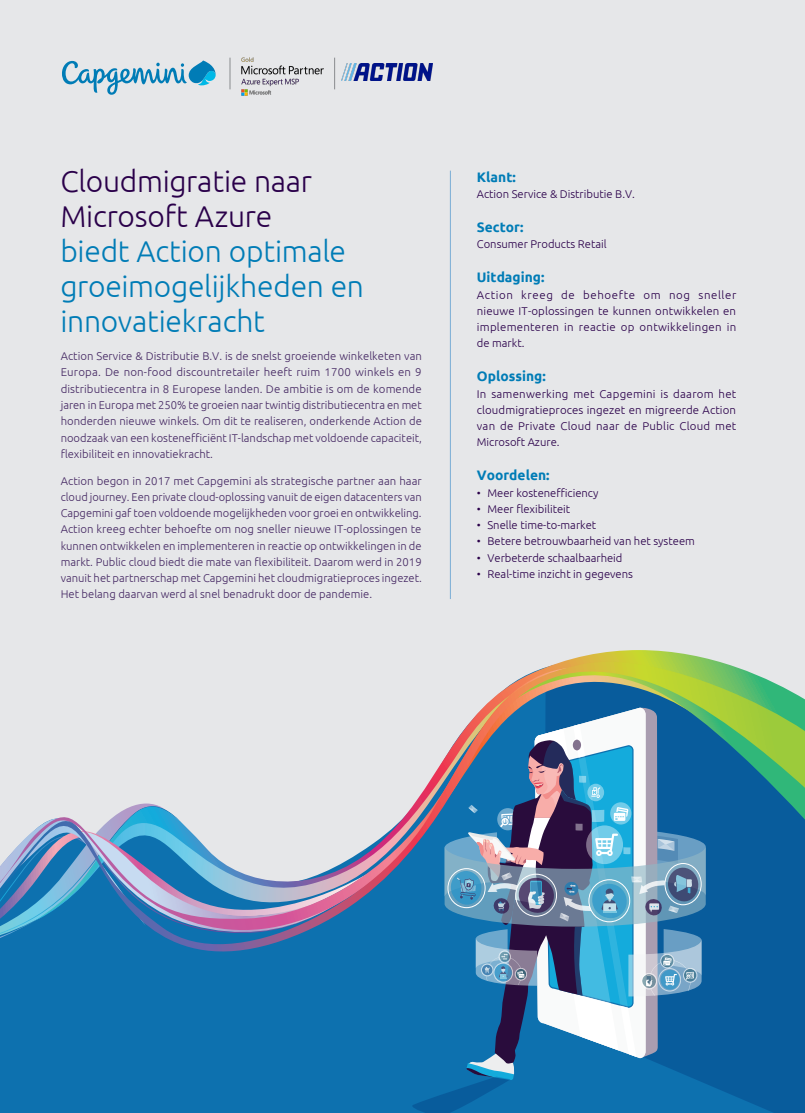
<style>
.page{position:relative;width:805px;height:1113px;background:#fff}
.page>*{position:absolute;margin:0;border:0;box-sizing:border-box;transform-origin:0 0}
.text{font:300 30px/35px "Ubuntu";letter-spacing:-.01em;color:#007cb6}
.text-2{font:700 13.75px "Ubuntu";color:#007cb6}
.text-3{font:300 11.25px/16.2px "Ubuntu";color:#452863;text-align:justify}
.text-4{font:300 11.25px/16.2px "Ubuntu";color:#2a004a;text-align:justify}
.s1{color:#2a004a}
</style>
<div class="page">
<div style="left:0;top:0;width:804px;height:1112px;background:#e6e7e9"></div>
<svg style="left:62px;top:60px;width:153px;height:35px"></svg>
<hr style="left:334px;top:58px;width:1px;height:31px;background:#939598">
<img style="left:242px;top:58px;width:81px;height:38px">
<img style="left:341px;top:63px;width:91px;height:17px">
<hr style="left:229px;top:58px;width:1px;height:31px;background:#939598">
<hr style="left:450px;top:171px;width:1px;height:428px;background:#7baed5">
<div style="left:0;top:982px;width:412px;height:130px;background:#0d71af"></div>
<svg style="left:705px;top:982px;width:99px;height:130px;background:#085d9d"></svg>
<svg style="left:412px;top:982px;width:293px;height:130px;background:#3580b3"></svg>
<div style="left:658px;top:968px;width:22px;height:23px;border:1px solid #fff;border-radius:50%"></div>
<div style="left:641px;top:973px;width:15px;height:16px;border:1px solid #fff;border-radius:50%"></div>
<svg style="left:0;top:653px;width:804px;height:329px"></svg>
<p class="text" style="left:60px;top:163px;width:305px"><span class="s1">Cloudmigratie naar<br>Microsoft Azure<br></span>biedt Action optimale groeimogelijkheden en innovatiekracht</p>
<p class="text-3" style="left:61px;top:348px;width:362px">Action Service &amp; Distributie B.V. is de snelst groeiende winkelketen van Europa. De non-food discountretailer heeft ruim 1700 winkels en 9 distributiecentra in 8 Europese landen. De ambitie is om de komende jaren in Europa met 250% te groeien naar twintig distributiecentra en met honderden nieuwe winkels. Om dit te realiseren, onderkende Action de noodzaak van een kostenefficiënt IT-landschap met voldoende capaciteit, flexibiliteit en innovatiekracht.</p>
<p class="text-3" style="left:61px;top:472px;width:362px">Action begon in 2017 met Capgemini als strategische partner aan haar cloud journey. Een private cloud-oplossing vanuit de eigen datacenters van Capgemini gaf toen voldoende mogelijkheden voor groei en ontwikkeling.<br>Action kreeg echter behoefte om nog sneller nieuwe IT-oplossingen te kunnen ontwikkelen en implementeren in reactie op ontwikkelingen in de markt. Public cloud biedt die mate van flexibiliteit. Daarom werd in 2019 vanuit het partnerschap met Capgemini het cloudmigratieproces ingezet.<br>Het belang daarvan werd al snel benadrukt door de pandemie.</p>
<p class="text-2" style="left:476px;top:169px;width:40px">Klant:</p>
<p class="text-4" style="left:476px;top:186px;width:159px">Action Service &amp; Distributie B.V.</p>
<p class="text-2" style="left:476px;top:219px;width:48px">Sector:</p>
<p class="text-4" style="left:476px;top:236px;width:131px">Consumer Products Retail</p>
<p class="text-2" style="left:476px;top:269px;width:69px">Uitdaging:</p>
<p class="text-4" style="left:476px;top:286px;width:261px">Action kreeg de behoefte om nog sneller nieuwe IT-oplossingen te kunnen ontwikkelen en implementeren in reactie op ontwikkelingen in de markt.</p>
<p class="text-2" style="left:476px;top:368px;width:70px">Oplossing:</p>
<p class="text-4" style="left:476px;top:385px;width:261px">In samenwerking met Capgemini is daarom het cloudmigratieproces ingezet en migreerde Action van de Private Cloud naar de Public Cloud met Microsoft Azure.</p>
<p class="text-2" style="left:476px;top:467px;width:74px">Voordelen:</p>
<p class="text-4" style="left:476px;top:484px;width:123px">• Meer kostenefficiency</p>
<p class="text-4" style="left:476px;top:500px;width:95px">• Meer flexibiliteit</p>
<p class="text-4" style="left:476px;top:517px;width:121px">• Snelle time-to-market</p>
<p class="text-4" style="left:476px;top:533px;width:219px">• Betere betrouwbaarheid van het systeem</p>
<p class="text-4" style="left:476px;top:549px;width:147px">• Verbeterde schaalbaarheid</p>
<p class="text-4" style="left:476px;top:565px;width:157px">• Real-time inzicht in gegevens</p>
</div>
